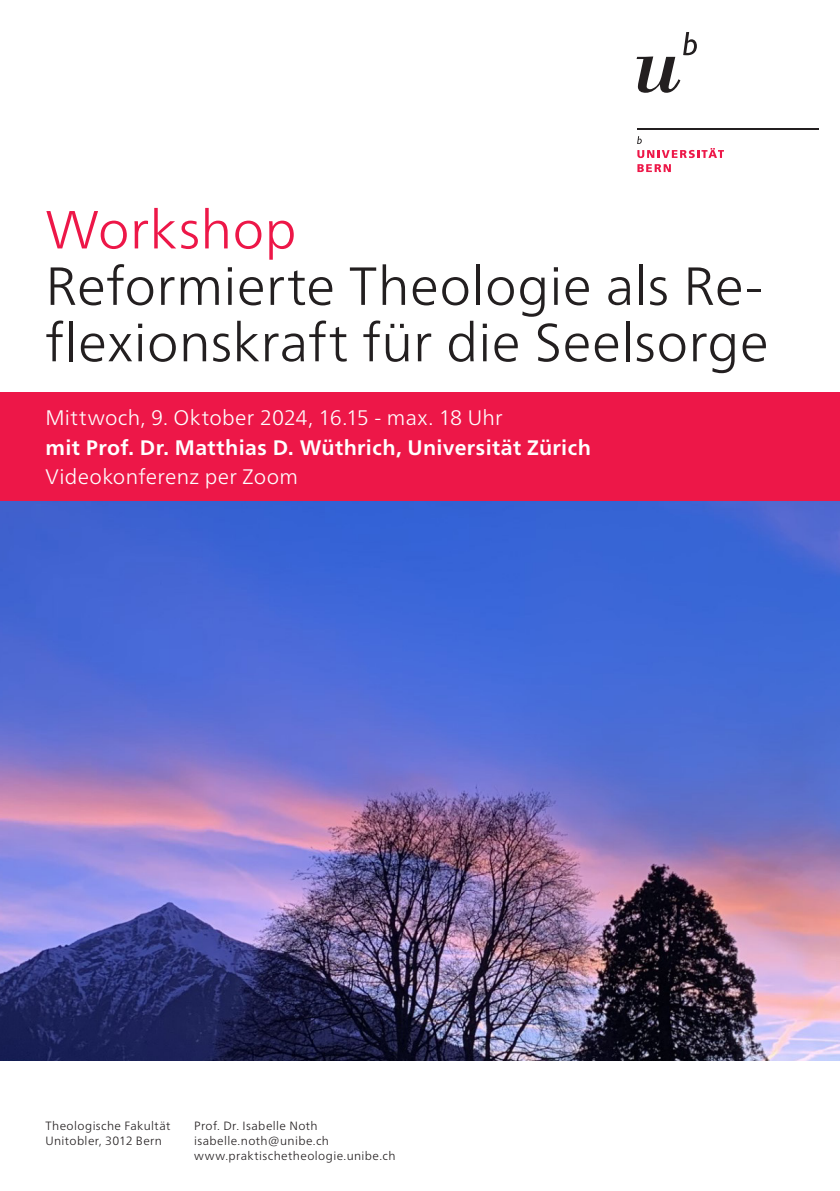
<style>
.page{position:relative;width:840px;height:1191px;background:#fff}
.page>*{position:absolute;margin:0;border:0;box-sizing:border-box;transform-origin:0 0}
.Headline_schwarz{font:300 53.6px/56.4px "Frutiger Neue LT Pro";letter-spacing:.005em;color:#231f20}
.Headline_schwarz-2{font:300 53.6px "Frutiger Neue LT Pro";letter-spacing:.005em;color:#ed1748}
.Text_in_rotem_Balken_bold{font:700 21px/29.6px "Frutiger Neue LT Pro";letter-spacing:.02em;color:#fff}
.Text_in_rotem_Balken_bold-2{font:300 21px "Frutiger Neue LT Pro";letter-spacing:.015em;color:#fff}
.Absender{font:300 12px "Frutiger Neue LT Pro";letter-spacing:.035em;color:#231f20}
.s1{font-weight:300}
</style>
<div class="page">
<svg style="left:636px;top:32px;width:60px;height:61px"></svg>
<hr style="left:636px;top:128px;width:181px;height:2px;background:#231f20">
<svg style="left:637px;top:136px;width:86px;height:22px"></svg>
<svg style="left:637px;top:164px;width:33px;height:8px"></svg>
<img style="left:0;top:501px;width:839px;height:559px">
<div style="left:0;top:392px;width:839px;height:109px;background:#ed1748"></div>
<p class="Headline_schwarz-2" style="left:45px;top:197px;width:252px">Workshop</p>
<p class="Headline_schwarz" style="left:45px;top:257px;width:724px">Reformierte Theologie als Re&shy;flexionskraft für die Seelsorge</p>
<p class="Text_in_rotem_Balken_bold-2" style="left:45px;top:405px;width:458px">Mittwoch, 9. Oktober 2024, 16.15 - max. 18 Uhr</p>
<p class="Text_in_rotem_Balken_bold" style="left:45px;top:432px;width:546px">mit Prof. Dr. Matthias D. Wüthrich, Universität Zürich<br><span class="s1">Videokonferenz per Zoom</span></p>
<p class="Absender" style="left:45px;top:1118px;width:127px">Theologische Fakultät</p>
<p class="Absender" style="left:45px;top:1133px;width:118px">Unitobler, 3012 Bern</p>
<p class="Absender" style="left:194px;top:1118px;width:125px">Prof. Dr. Isabelle Noth</p>
<p class="Absender" style="left:194px;top:1133px;width:136px">isabelle.noth@unibe.ch</p>
<p class="Absender" style="left:194px;top:1148px;width:203px">www.praktischetheologie.unibe.ch</p>
</div>
